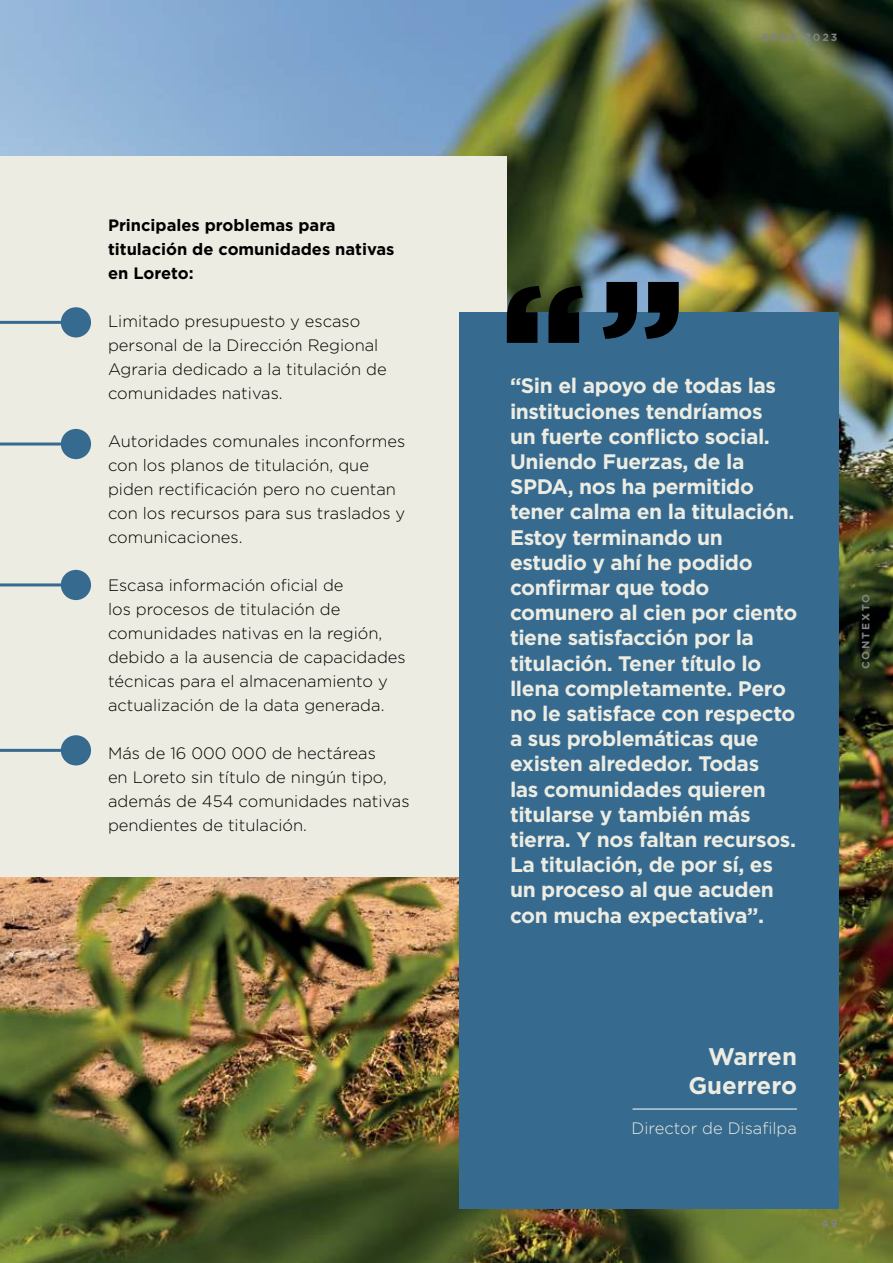
<style>
.page{position:relative;width:893px;height:1263px;background:#fff}
.page>*{position:absolute;margin:0;border:0;box-sizing:border-box;transform-origin:0 0}
.t1{font:700 24px/28.8px "Gotham";color:#ecece2;text-align:right}
.t2{font:700 21px/25.2px "Gotham";letter-spacing:-.02em;color:#ecece2}
.t3{font:300 16.5px/24px "Gotham";color:#000}
.t4{font:700 16.5px/24px "Gotham";color:#000}
.t5{font:300 16.5px "Gotham";color:#ecece2}
.t6{font:700 10.5px "Gotham";letter-spacing:.18em;color:#808284}
</style>
<div class="page">
<img style="left:0;top:0;width:893px;height:1263px">
<div style="left:0;top:156px;width:507px;height:721px;background:#ecece2"></div>
<div style="left:459px;top:312px;width:379px;height:897px;background:#366a8f"></div>
<hr style="left:632px;top:1109px;width:165px;height:1px;background:#fff">
<svg style="left:507px;top:286px;width:76px;height:57px;background:#121b17"></svg>
<svg style="left:603px;top:282px;width:76px;height:57px"></svg>
<div style="left:61px;top:307px;width:30px;height:30px;background:#366a8f;border-radius:15px"></div>
<div style="left:61px;top:570px;width:30px;height:30px;background:#366a8f;border-radius:15px"></div>
<div style="left:61px;top:429px;width:30px;height:30px;background:#366a8f;border-radius:15px"></div>
<div style="left:61px;top:735px;width:30px;height:30px;background:#366a8f;border-radius:15px"></div>
<p class="t4" style="left:108px;top:213px;width:288px">Principales problemas para titulación de comunidades nativas en Loreto:</p>
<p class="t3" style="left:108px;top:309px;width:280px">Limitado presupuesto y escaso personal de la Dirección Regional<br>Agraria dedicado a la titulación de comunidades nativas.</p>
<p class="t3" style="left:108px;top:429px;width:299px">Autoridades comunales inconformes con los planos de titulación, que piden rectificación pero no cuentan con los recursos para sus traslados y comunicaciones.</p>
<p class="t3" style="left:108px;top:573px;width:299px">Escasa información oficial de<br>los procesos de titulación de comunidades nativas en la región, debido a la ausencia de capacidades técnicas para el almacenamiento y actualización de la data generada.</p>
<p class="t3" style="left:108px;top:741px;width:303px">Más de 16 000 000 de hectáreas<br>en Loreto sin título de ningún tipo, además de 454 comunidades nativas pendientes de titulación.</p>
<p class="t6" style="left:762px;top:30px;width:77px">SPDA 2023</p>
<p class="t2" style="left:510px;top:373px;width:289px">“Sin el apoyo de todas las instituciones tendríamos<br>un fuerte conflicto social.<br>Uniendo Fuerzas, de la<br>SPDA, nos ha permitido tener calma en la titulación.<br>Estoy terminando un estudio y ahí he podido confirmar que todo comunero al cien por ciento tiene satisfacción por la titulación. Tener título lo llena completamente. Pero no le satisface con respecto a sus problemáticas que existen alrededor. Todas<br>las comunidades quieren titularse y también más tierra. Y nos faltan recursos.<br>La titulación, de por sí, es un proceso al que acuden con mucha expectativa”.</p>
<p class="t6" style="left:859px;top:669px;width:76px;rotate:-90deg">CONTEXTO</p>
<h1 class="t1" style="left:688px;top:1042px;width:110px">Warren<br>Guerrero</h1>
<p class="t5" style="left:631px;top:1119px;width:167px">Director de Disafilpa</p>
<p class="t6" style="left:821px;top:1216px;width:17px">49</p>
</div>
